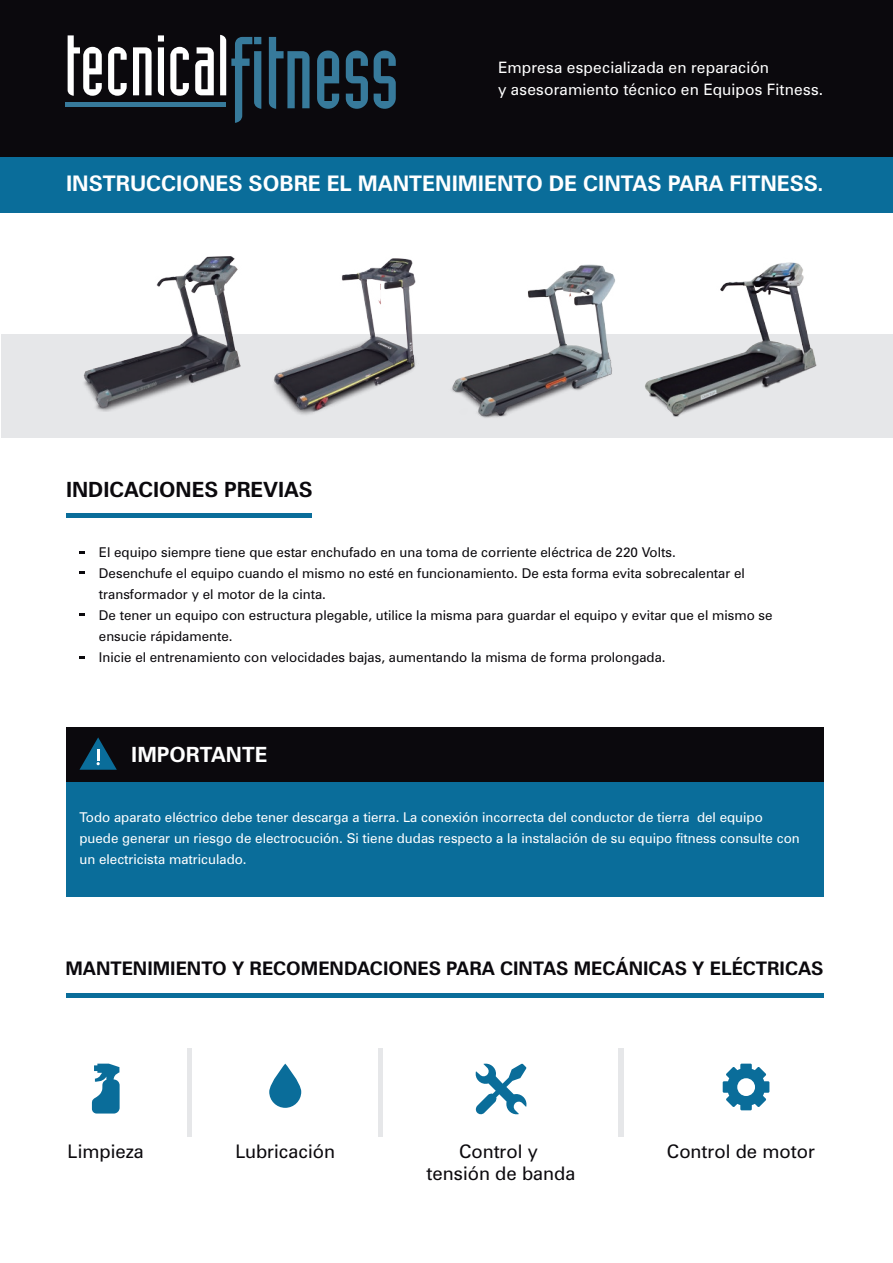
<style>
.page{position:relative;width:893px;height:1263px;background:#fff}
.page>*{position:absolute;margin:0;border:0;box-sizing:border-box;transform-origin:0 0}
.t1{font:700 21.45px "Zurich BT";color:#fff}
.t2{font:700 21px "Zurich BT";color:#0b090d}
.t3{font:700 21px "Zurich BT";color:#fff}
.t4{font:700 18.75px "Zurich BT";color:#0b090d}
.t5{font:18.75px/22.5px "Zurich BT";color:#0b090d;text-align:center}
.t6{font:15.75px/22.2px "Zurich BT";letter-spacing:.005em;color:#fff}
.t7{font:13.5px/21px "Zurich BT";color:#0b090d}
.t8{font:13.5px/21px "Zurich BT";color:#fff}
</style>
<div class="page">
<div style="left:1px;top:334px;width:891px;height:104px;background:#e6e7e9"></div>
<div style="left:0;top:0;width:893px;height:157px;background:#0b090d"></div>
<img style="left:83px;top:256px;width:158px;height:155px">
<img style="left:274px;top:258px;width:142px;height:157px">
<img style="left:451px;top:264px;width:165px;height:154px">
<img style="left:645px;top:262px;width:172px;height:155px">
<div style="left:0;top:157px;width:893px;height:55px;background:#0a6d9a"></div>
<svg style="left:68px;top:35px;width:34px;height:61px"></svg>
<svg style="left:108px;top:47px;width:19px;height:49px"></svg>
<svg style="left:133px;top:47px;width:19px;height:48px"></svg>
<svg style="left:158px;top:35px;width:6px;height:61px"></svg>
<svg style="left:170px;top:47px;width:19px;height:49px"></svg>
<svg style="left:195px;top:47px;width:19px;height:48px"></svg>
<svg style="left:220px;top:35px;width:41px;height:88px;background:#324754"></svg>
<svg style="left:269px;top:37px;width:41px;height:72px;background:#203f51"></svg>
<svg style="left:317px;top:51px;width:22px;height:58px"></svg>
<svg style="left:346px;top:51px;width:22px;height:58px"></svg>
<svg style="left:374px;top:51px;width:22px;height:58px"></svg>
<hr style="left:65px;top:102px;width:161px;height:4px;background:#377a9b">
<hr style="left:66px;top:513px;width:245px;height:4px;background:#0a6d9a">
<div style="left:66px;top:993px;width:758px;height:5px;background:#0a6d9a"></div>
<svg style="left:92px;top:1064px;width:28px;height:49px"></svg>
<svg style="left:269px;top:1064px;width:32px;height:44px"></svg>
<svg style="left:475px;top:1063px;width:52px;height:52px"></svg>
<svg style="left:723px;top:1064px;width:46px;height:46px"></svg>
<div style="left:187px;top:1048px;width:5px;height:89px;background:#e6e7e9"></div>
<div style="left:378px;top:1048px;width:5px;height:89px;background:#e6e7e9"></div>
<div style="left:619px;top:1048px;width:5px;height:89px;background:#e6e7e9"></div>
<svg style="left:79px;top:656px;width:6px;height:3px"></svg>
<svg style="left:79px;top:613px;width:6px;height:3px"></svg>
<svg style="left:79px;top:571px;width:6px;height:2px"></svg>
<svg style="left:79px;top:551px;width:6px;height:3px"></svg>
<div style="left:66px;top:727px;width:758px;height:61px;background:#0b090d"></div>
<div style="left:66px;top:782px;width:758px;height:114px;background:#0a6d9a"></div>
<svg style="left:79px;top:737px;width:38px;height:33px"></svg>
<p class="t6" style="left:498px;top:56px;width:327px">Empresa especializada en reparación<br>y asesoramiento técnico en Equipos Fitness.</p>
<h1 class="t1" style="left:66px;top:170px;width:759px">INSTRUCCIONES SOBRE EL MANTENIMIENTO DE CINTAS PARA FITNESS.</h1>
<h2 class="t2" style="left:66px;top:477px;width:248px">INDICACIONES PREVIAS</h2>
<p class="t7" style="left:99px;top:542px;width:675px">El equipo siempre tiene que estar enchufado en una toma de corriente eléctrica de 220 Volts.<br>Desenchufe el equipo cuando el mismo no esté en funcionamiento. De esta forma evita sobrecalentar el transformador y el motor de la cinta.<br>De tener un equipo con estructura plegable, utilice la misma para guardar el equipo y evitar que el mismo se ensucie rápidamente.<br>Inicie el entrenamiento con velocidades bajas, aumentando la misma de forma prolongada.</p>
<h2 class="t3" style="left:131px;top:742px;width:138px">IMPORTANTE</h2>
<p class="t8" style="left:79px;top:807px;width:722px">Todo aparato eléctrico debe tener descarga a tierra. La conexión incorrecta del conductor de tierra del equipo puede generar un riesgo de electrocución. Si tiene dudas respecto a la instalación de su equipo fitness consulte con un electricista matriculado.</p>
<h3 class="t4" style="left:65px;top:956px;width:760px">MANTENIMIENTO Y RECOMENDACIONES PARA CINTAS MECÁNICAS Y ELÉCTRICAS</h3>
<h3 class="t5" style="left:68px;top:1140px;width:78px">Limpieza</h3>
<h3 class="t5" style="left:235px;top:1140px;width:101px">Lubricación</h3>
<h3 class="t5" style="left:427px;top:1140px;width:150px">Control y<br>tensión de banda</h3>
<h3 class="t5" style="left:667px;top:1140px;width:150px">Control de motor</h3>
</div>
